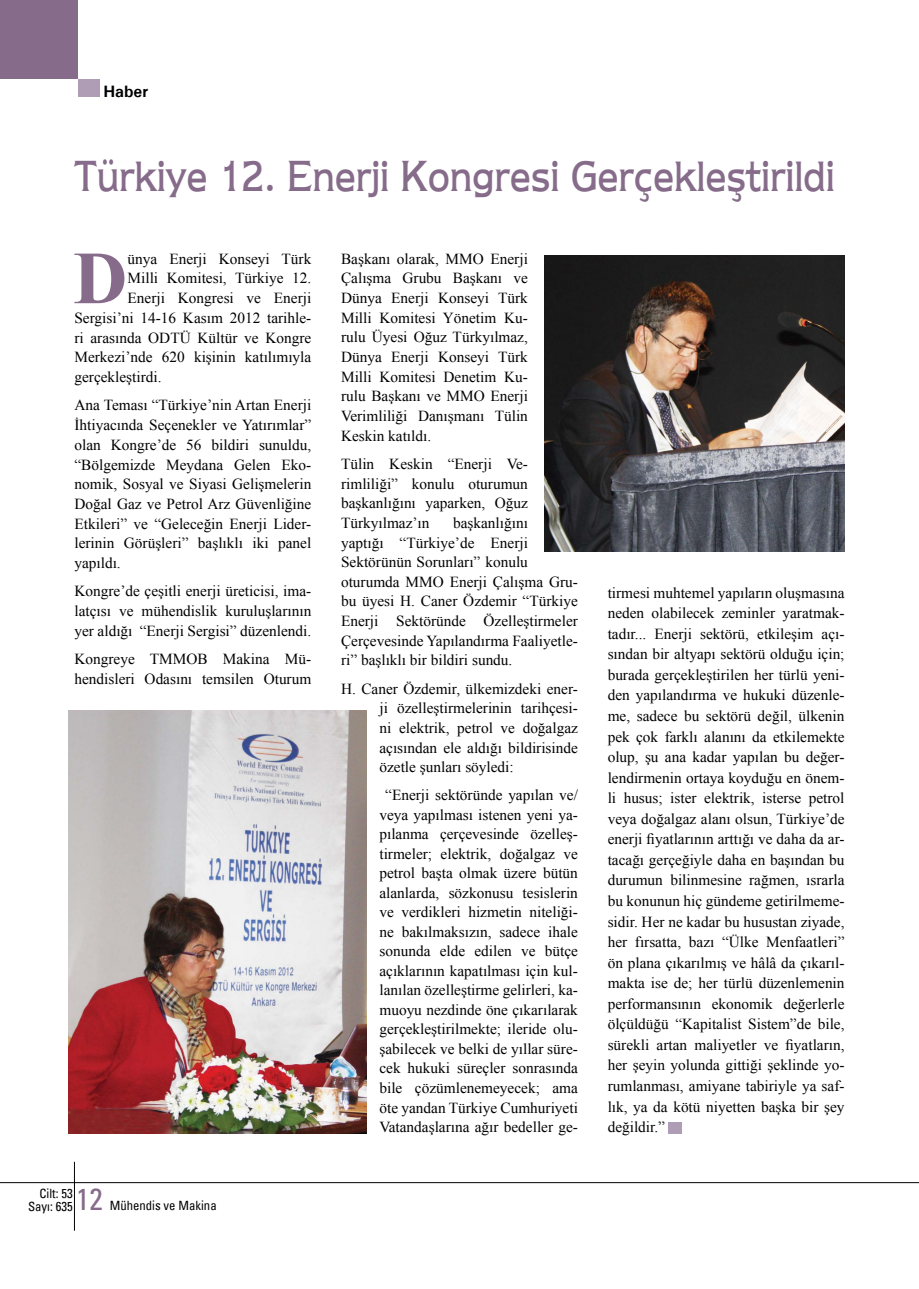
<style>
.page{position:relative;width:919px;height:1289px;background:#fff}
.page>*{position:absolute;margin:0;border:0;box-sizing:border-box;transform-origin:0 0}
.t1{font:700 74.85px "Times New Roman";color:#866c8a}
.t2{font:49.5px "Newtext IT Cby BT";letter-spacing:.01em;color:#866c8a;scale:.71 1}
.t3{font:condensed 30px "Univers";color:#866c8a}
.t4{font:700 16.5px "Univers";color:#000}
.t5{font:15.3px/19.6px "Times New Roman";color:#000;text-align:justify}
.t6{font:condensed 12.75px/13.5px "Univers";color:#000;text-align:right}
</style>
<div class="page">
<div style="left:0;top:0;width:78px;height:79px;background:#866c8a"></div>
<hr style="left:0;top:1182px;width:918px;height:1px;background:#000">
<hr style="left:74px;top:1161px;width:1px;height:69px;background:#000">
<div style="left:78px;top:79px;width:21px;height:18px;background:#ae9db4"></div>
<img style="left:68px;top:711px;width:298px;height:422px">
<img style="left:545px;top:255px;width:299px;height:296px">
<div style="left:668px;top:1122px;width:13px;height:11px;background:#ae9db4"></div>
<p class="t4" style="left:103px;top:80px;width:46px">Haber</p>
<h2 class="t2" style="left:74px;top:148px;width:1071px">Türkiye 12. Enerji Kongresi Gerçekleştirildi</h2>
<h1 class="t1" style="left:73px;top:226px;width:56px">D</h1>
<p class="t5" style="left:127px;top:248px;width:185px">ünya Enerji Konseyi Türk</p>
<p class="t5" style="left:127px;top:268px;width:185px">Milli Komitesi, Türkiye 12.</p>
<p class="t5" style="left:127px;top:288px;width:185px">Enerji Kongresi ve Enerji</p>
<p class="t5" style="left:74px;top:308px;width:238px">Sergisi’ni 14-16 Kasım 2012 tarihle-</p>
<p class="t5" style="left:74px;top:327px;width:238px">ri arasında ODTÜ Kültür ve Kongre</p>
<p class="t5" style="left:74px;top:347px;width:238px">Merkezi’nde 620 kişinin katılımıyla</p>
<p class="t5" style="left:74px;top:367px;width:89px">gerçekleştirdi.</p>
<p class="t5" style="left:74px;top:395px;width:238px">Ana Teması “Türkiye’nin Artan Enerji İhtiyacında Seçenekler ve Yatırımlar” olan Kongre’de 56 bildiri sunuldu, “Bölgemizde Meydana Gelen Eko&shy;nomik, Sosyal ve Siyasi Gelişmelerin Doğal Gaz ve Petrol Arz Güvenliğine Etkileri” ve “Geleceğin Enerji Lider&shy;lerinin Görüşleri” başlıklı iki panel yapıldı.</p>
<p class="t5" style="left:74px;top:581px;width:238px">Kongre’de çeşitli enerji üreticisi, ima&shy;latçısı ve mühendislik kuruluşlarının yer aldığı “Enerji Sergisi” düzenlendi.</p>
<p class="t5" style="left:74px;top:649px;width:238px">Kongreye TMMOB Makina Mü&shy;hendisleri Odasını temsilen Oturum</p>
<p class="t6" style="left:28px;top:1186px;width:46px">Cilt: 53<br>Sayı: 635</p>
<h3 class="t3" style="left:76px;top:1179px;width:28px">12</h3>
<p class="t6" style="left:110px;top:1198px;width:108px">Mühendis ve Makina</p>
<p class="t5" style="left:341px;top:248px;width:188px">Başkanı olarak, MMO Enerji Çalışma Grubu Başkanı ve Dünya Enerji Konseyi Türk Milli Komitesi Yönetim Ku&shy;rulu Üyesi Oğuz Türkyılmaz, Dünya Enerji Konseyi Türk Milli Komitesi Denetim Ku&shy;rulu Başkanı ve MMO Enerji Verimliliği Danışmanı Tülin Keskin katıldı.</p>
<p class="t5" style="left:341px;top:453px;width:188px">Tülin Keskin “Enerji Ve&shy;rimliliği” konulu oturumun başkanlığını yaparken, Oğuz Türkyılmaz’ın</p>
<p class="t5" style="left:341px;top:512px;width:238px;text-align:left;text-indent:112px">başkanlığını<br>yaptığı “Türkiye’de Enerji<br>Sektörünün Sorunları” konulu oturumda MMO Enerji Çalışma Gru&shy;bu üyesi H. Caner Özdemir “Türkiye<br>Enerji Sektöründe Özelleştirmeler<br>Çerçevesinde Yapılandırma Faaliyetle&shy;ri” başlıklı bir bildiri sundu.</p>
<p class="t5" style="left:379px;top:678px;width:200px;text-indent:-38px">H. Caner Özdemir, ülkemizdeki ener&shy;ji özelleştirmelerinin tarihçesi&shy;ni elektrik, petrol ve doğalgaz açısından ele aldığı bildirisinde özetle şunları söyledi:</p>
<p class="t5" style="left:379px;top:785px;width:200px;text-align:center">“Enerji sektöründe yapılan ve/ veya yapılması istenen yeni ya&shy;pılanma çerçevesinde özelleş&shy;tirmeler; elektrik, doğalgaz ve petrol başta olmak üzere bütün alanlarda, sözkonusu tesislerin ve verdikleri hizmetin niteliği&shy;ne bakılmaksızın, sadece ihale sonunda elde edilen ve bütçe açıklarının kapatılması için kul&shy;lanılan özelleştirme gelirleri, ka&shy;muoyu nezdinde öne çıkarılarak gerçekleştirilmekte; ileride olu&shy;şabilecek ve belki de yıllar süre&shy;cek hukuki süreçler sonrasında bile çözümlenemeyecek; ama öte yandan Türkiye Cumhuriyeti<br>Vatandaşlarına ağır bedeller ge-</p>
<p class="t5" style="left:607px;top:582px;width:238px;line-height:20.5px">tirmesi muhtemel yapıların oluşmasına neden olabilecek zeminler yaratmak&shy;tadır... Enerji sektörü, etkileşim açı&shy;sından bir altyapı sektörü olduğu için; burada gerçekleştirilen her türlü yeni&shy;den yapılandırma ve hukuki düzenle&shy;me, sadece bu sektörü değil, ülkenin pek çok farklı alanını da etkilemekte olup, şu ana kadar yapılan bu değer&shy;lendirmenin ortaya koyduğu en önem&shy;li husus; ister elektrik, isterse petrol veya doğalgaz alanı olsun, Türkiye’de enerji fiyatlarının arttığı ve daha da ar&shy;tacağı gerçeğiyle daha en başından bu durumun bilinmesine rağmen, ısrarla bu konunun hiç gündeme getirilmeme&shy;sidir. Her ne kadar bu husustan ziyade, her fırsatta, bazı “Ülke Menfaatleri” ön plana çıkarılmış ve hâlâ da çıkarıl&shy;makta ise de; her türlü düzenlemenin performansının ekonomik değerlerle ölçüldüğü “Kapitalist Sistem”de bile, sürekli artan maliyetler ve fiyatların, her şeyin yolunda gittiği şeklinde yo&shy;rumlanması, amiyane tabiriyle ya saf&shy;lık, ya da kötü niyetten başka bir şey değildir.”</p>
</div>
